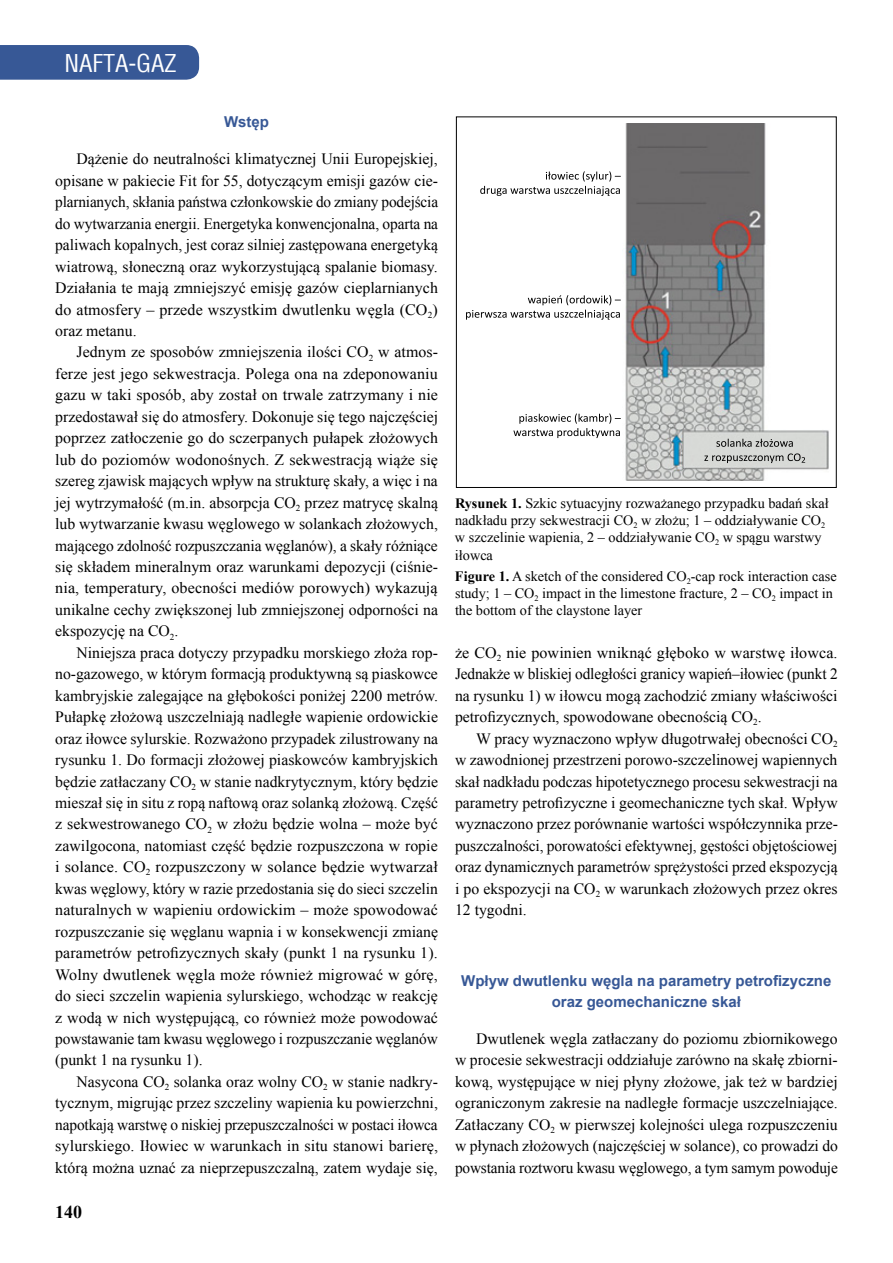
<style>
.page{position:relative;width:893px;height:1263px;background:#fff}
.page>*{position:absolute;margin:0;border:0;box-sizing:border-box;transform-origin:0 0}
.t1{font:24px "Switzerland Condensed";color:#fff}
.t2{font:700 18px "Times New Roman";color:#000}
.t3{font:15.75px/21.5px "Times New Roman";color:#000;text-align:justify}
.t4{font:700 15px/21.5px "Arial";color:#375896;text-align:center}
.t5{font:14.25px/17.1px "Times New Roman";color:#000}
.s1{font-weight:700}
</style>
<div class="page">
<div style="left:0;top:45px;width:199px;height:35px;background:#375896"></div>
<img style="left:625px;top:123px;width:204px;height:358px">
<div style="left:456px;top:117px;width:381px;height:371px;border:1px solid #000"></div>
<svg style="left:480px;top:171px;width:141px;height:25px"></svg>
<svg style="left:466px;top:295px;width:155px;height:25px"></svg>
<svg style="left:513px;top:414px;width:108px;height:24px"></svg>
<svg style="left:716px;top:439px;width:77px;height:8px"></svg>
<svg style="left:704px;top:453px;width:101px;height:10px"></svg>
<h1 class="t1" style="left:64px;top:49px;width:114px">NAFTA-GAZ</h1>
<p class="t4" style="left:224px;top:112px;width:46px">Wstęp</p>
<p class="t3" style="left:55px;top:148px;width:384px;text-indent:21px">Dążenie do neutralności klimatycznej Unii Europejskiej, opisane w pakiecie Fit for 55, dotyczącym emisji gazów cie&shy;plarnianych, skłania państwa członkowskie do zmiany podejścia do wytwarzania energii. Energetyka konwencjonalna, oparta na paliwach kopalnych, jest coraz silniej zastępowana energetyką wiatrową, słoneczną oraz wykorzystującą spalanie biomasy.<br>Działania te mają zmniejszyć emisję gazów cieplarnianych do atmosfery – przede wszystkim dwutlenku węgla (CO<sub>2</sub>) oraz metanu.</p>
<p class="t3" style="left:55px;top:341px;width:384px;text-indent:21px">Jednym ze sposobów zmniejszenia ilości CO<sub>2</sub> w atmos&shy;ferze jest jego sekwestracja. Polega ona na zdeponowaniu gazu w taki sposób, aby został on trwale zatrzymany i nie przedostawał się do atmosfery. Dokonuje się tego najczęściej poprzez zatłoczenie go do sczerpanych pułapek złożowych lub do poziomów wodonośnych. Z sekwestracją wiąże się szereg zjawisk mających wpływ na strukturę skały, a więc i na jej wytrzymałość (m.in. absorpcja CO<sub>2</sub> przez matrycę skalną lub wytwarzanie kwasu węglowego w solankach złożowych, mającego zdolność rozpuszczania węglanów), a skały różniące się składem mineralnym oraz warunkami depozycji (ciśnie&shy;nia, temperatury, obecności mediów porowych) wykazują unikalne cechy zwiększonej lub zmniejszonej odporności na ekspozycję na CO<sub>2</sub>.</p>
<p class="t3" style="left:55px;top:641px;width:384px;text-indent:21px">Niniejsza praca dotyczy przypadku morskiego złoża rop&shy;no-gazowego, w którym formacją produktywną są piaskowce kambryjskie zalegające na głębokości poniżej 2200 metrów.<br>Pułapkę złożową uszczelniają nadległe wapienie ordowickie oraz iłowce sylurskie. Rozważono przypadek zilustrowany na rysunku 1. Do formacji złożowej piaskowców kambryjskich będzie zatłaczany CO<sub>2</sub> w stanie nadkrytycznym, który będzie mieszał się in situ z ropą naftową oraz solanką złożową. Część z sekwestrowanego CO<sub>2</sub> w złożu będzie wolna – może być zawilgocona, natomiast część będzie rozpuszczona w ropie i solance. CO<sub>2</sub> rozpuszczony w solance będzie wytwarzał kwas węglowy, który w razie przedostania się do sieci szczelin naturalnych w wapieniu ordowickim – może spowodować rozpuszczanie się węglanu wapnia i w konsekwencji zmianę parametrów petrofizycznych skały (punkt 1 na rysunku 1).<br>Wolny dwutlenek węgla może również migrować w górę, do sieci szczelin wapienia sylurskiego, wchodząc w reakcję z wodą w nich występującą, co również może powodować powstawanie tam kwasu węglowego i rozpuszczanie węglanów (punkt 1 na rysunku 1).</p>
<p class="t3" style="left:55px;top:1070px;width:384px;text-indent:21px">Nasycona CO<sub>2</sub> solanka oraz wolny CO<sub>2</sub> w stanie nadkry&shy;tycznym, migrując przez szczeliny wapienia ku powierzchni, napotkają warstwę o niskiej przepuszczalności w postaci iłowca sylurskiego. Iłowiec w warunkach in situ stanowi barierę, którą można uznać za nieprzepuszczalną, zatem wydaje się,</p>
<p class="t2" style="left:55px;top:1199px;width:28px">140</p>
<p class="t5" style="left:455px;top:495px;width:375px"><span class="s1">Rysunek 1.</span> Szkic sytuacyjny rozważanego przypadku badań skał nadkładu przy sekwestracji CO<sub>2</sub> w złożu; 1 – oddziaływanie CO<sub>2 </sub>w szczelinie wapienia, 2 – oddziaływanie CO<sub>2</sub> w spągu warstwy iłowca</p>
<p class="t5" style="left:455px;top:567px;width:383px"><span class="s1">Figure 1.</span> A sketch of the considered CO<sub>2</sub>-cap rock interaction case study; 1 – CO<sub>2</sub> impact in the limestone fracture, 2 – CO<sub>2</sub> impact in the bottom of the claystone layer</p>
<p class="t3" style="left:455px;top:641px;width:384px">że CO<sub>2</sub> nie powinien wniknąć głęboko w warstwę iłowca.<br>Jednakże w bliskiej odległości granicy wapień–iłowiec (punkt 2 na rysunku 1) w iłowcu mogą zachodzić zmiany właściwości petrofizycznych, spowodowane obecnością CO<sub>2</sub>.</p>
<p class="t3" style="left:455px;top:727px;width:384px;text-indent:21px">W pracy wyznaczono wpływ długotrwałej obecności CO<sub>2 </sub>w zawodnionej przestrzeni porowo-szczelinowej wapiennych skał nadkładu podczas hipotetycznego procesu sekwestracji na parametry petrofizyczne i geomechaniczne tych skał. Wpływ wyznaczono przez porównanie wartości współczynnika prze&shy;puszczalności, porowatości efektywnej, gęstości objętościowej oraz dynamicznych parametrów sprężystości przed ekspozycją i po ekspozycji na CO<sub>2</sub> w warunkach złożowych przez okres 12 tygodni.</p>
<p class="t4" style="left:461px;top:970px;width:372px">Wpływ dwutlenku węgla na parametry petrofizyczne oraz geomechaniczne skał</p>
<p class="t3" style="left:455px;top:1028px;width:384px;text-indent:21px">Dwutlenek węgla zatłaczany do poziomu zbiornikowego w procesie sekwestracji oddziałuje zarówno na skałę zbiorni&shy;kową, występujące w niej płyny złożowe, jak też w bardziej ograniczonym zakresie na nadległe formacje uszczelniające.<br>Zatłaczany CO<sub>2</sub> w pierwszej kolejności ulega rozpuszczeniu w płynach złożowych (najczęściej w solance), co prowadzi do powstania roztworu kwasu węglowego, a tym samym powoduje</p>
</div>
